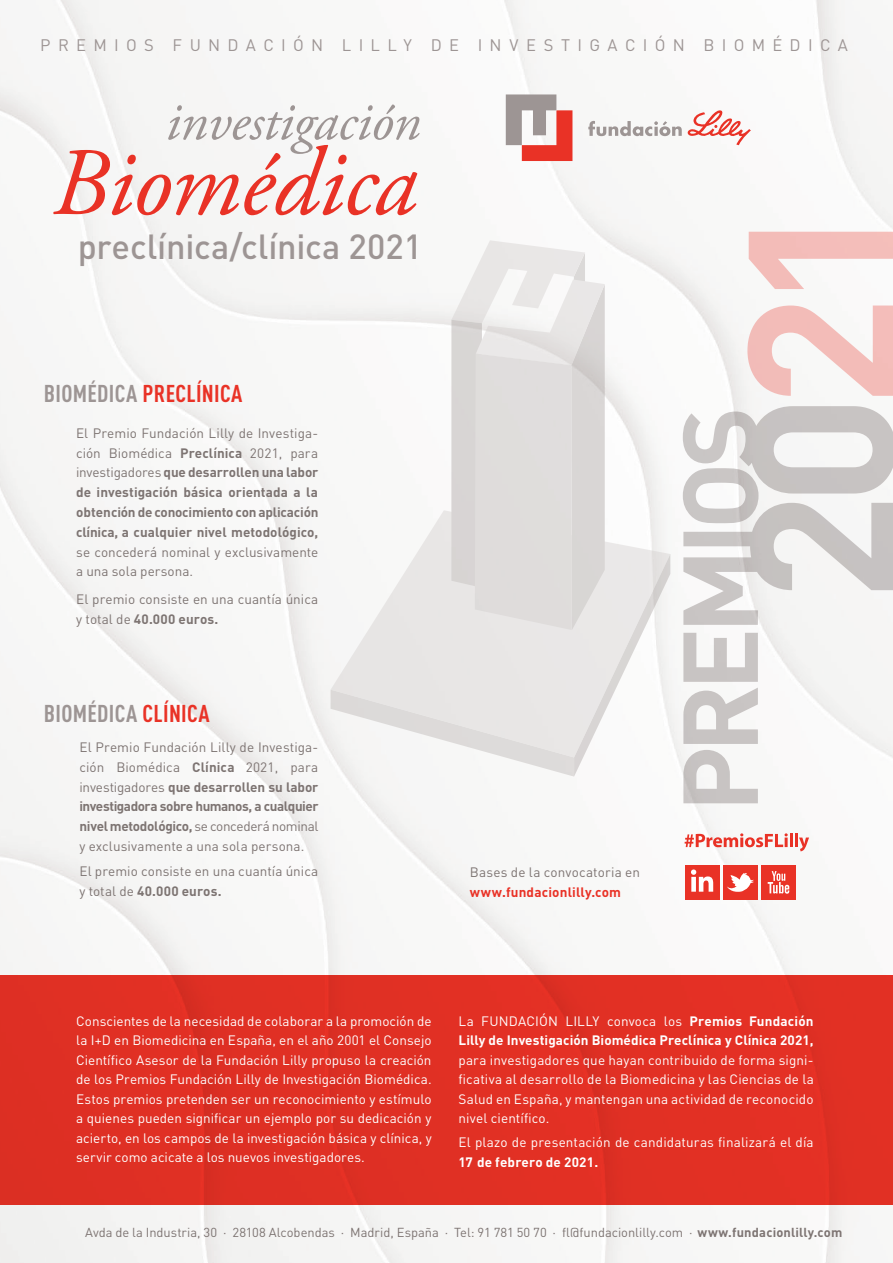
<style>
.page{position:relative;width:893px;height:1263px;background:#fff}
.page>*{position:absolute;margin:0;border:0;box-sizing:border-box;transform-origin:0 0}
.t1{font:italic 96.45px "Adobe Garamond Pro";letter-spacing:-.01em;color:#e93226}
.t2{font:italic 55.05px "Adobe Garamond Pro";letter-spacing:-.005em;color:#9d9594}
.t3{font:500 34.5px "DIN Pro";letter-spacing:-.005em;color:#9d9594}
.t4{font:700 24px "DIN Cond";letter-spacing:.015em;color:#e93226}
.t5{font:700 24px "DIN Cond";letter-spacing:.015em;color:#9d9594}
.t6{font:16.5px "DIN Pro";letter-spacing:.44em;color:#9d9594}
.t7{font:13.5px/19.5px "DIN Pro";letter-spacing:.01em;color:#fff;text-align:justify}
.t8{font:13.5px/19.8px "DIN Pro";letter-spacing:.005em;color:#7d7472}
.t9{font:700 13.5px/19.8px "DIN Pro";color:#7d7472;text-align:justify}
.t10{font:700 13.5px/19.5px "DIN Pro";letter-spacing:.005em;color:#fff}
.t11{font:700 13.5px "DIN Pro";letter-spacing:.01em;color:#e93226}
.t12{font:12.9px "DIN Pro";color:#7d7472}
.s1{color:#9d9594}
.s2{font-weight:400}
.s3{font-weight:700}
.s4{color:#e93226}
</style>
<div class="page">
<svg style="left:331px;top:240px;width:339px;height:537px"></svg>
<svg style="left:683px;top:750px;width:75px;height:53px"></svg>
<svg style="left:683px;top:633px;width:75px;height:111px"></svg>
<svg style="left:683px;top:406px;width:210px;height:219px"></svg>
<div style="left:723px;top:865px;width:35px;height:35px;background:#e93226"></div>
<svg style="left:727px;top:873px;width:27px;height:19px"></svg>
<div style="left:761px;top:865px;width:35px;height:35px;background:#e93226"></div>
<svg style="left:768px;top:871px;width:21px;height:23px"></svg>
<div style="left:685px;top:865px;width:35px;height:35px;background:#e93226"></div>
<svg style="left:691px;top:869px;width:22px;height:23px"></svg>
<svg style="left:685px;top:833px;width:103px;height:14px"></svg>
<hr style="left:790px;top:833px;width:3px;height:14px;background:#e93226">
<hr style="left:795px;top:833px;width:3px;height:14px;background:#e93226">
<svg style="left:799px;top:837px;width:10px;height:14px"></svg>
<div style="left:0;top:975px;width:893px;height:230px;background:#e13024"></div>
<svg style="left:747px;top:305px;width:146px;height:91px"></svg>
<svg style="left:749px;top:232px;width:144px;height:57px"></svg>
<svg style="left:506px;top:94px;width:66px;height:67px"></svg>
<svg style="left:588px;top:107px;width:163px;height:38px"></svg>
<p class="t6" style="left:40px;top:34px;width:809px">PREMIOS FUNDACIÓN LILLY DE INVESTIGACIÓN BIOMÉDICA</p>
<h2 class="t2" style="left:165px;top:89px;width:257px">investigación</h2>
<h1 class="t1" style="left:51px;top:125px;width:367px">Biomédica</h1>
<h3 class="t3" style="left:78px;top:223px;width:346px">preclínica/clínica 2021</h3>
<h3 class="t4" style="left:44px;top:379px;width:200px"><span class="s1">BIOMÉDICA</span> PRECLÍNICA</h3>
<p class="t9" style="left:76px;top:422px;width:244px"><span class="s2">El Premio Fundación Lilly de Investiga&shy;ción Biomédica</span> Preclínica <span class="s2">2021, para investigadores</span> que desarrollen una labor de investigación básica orientada a la obtención de conocimiento con aplicación clínica, a cualquier nivel metodológico,</p>
<p class="t8" style="left:76px;top:541px;width:244px">se concederá nominal y exclusivamente a una sola persona.</p>
<p class="t8" style="left:76px;top:588px;width:244px">El premio consiste en una cuantía única y total de <span class="s3">40.000 euros.</span></p>
<h3 class="t5" style="left:44px;top:699px;width:167px">BIOMÉDICA <span class="s4">CLÍNICA</span></h3>
<p class="t8" style="left:79px;top:737px;width:241px;text-align:justify">El Premio Fundación Lilly de Investiga&shy;ción Biomédica <span class="s3">Clínica</span> 2021, para investigadores <span class="s3">que desarrollen su labor investigadora sobre humanos, a cualquier nivelmetodológico,</span> se concederá nominal y exclusivamente a una sola persona.</p>
<p class="t8" style="left:79px;top:860px;width:240px">El premio consiste en una cuantía única y total de <span class="s3">40.000 euros.</span></p>
<p class="t8" style="left:470px;top:862px;width:172px">Bases de la convocatoria en</p>
<p class="t11" style="left:470px;top:883px;width:153px">www.fundacionlilly.com</p>
<p class="t7" style="left:76px;top:1011px;width:357px">Conscientes de la necesidad de colaborar a la promoción de la I+D en Biomedicina en España, en el año 2001 el Consejo Científico Asesor de la Fundación Lilly propuso la creación de los Premios Fundación Lilly de Investigación Biomédica.<br>Estos premios pretenden ser un reconocimiento y estímulo a quienes pueden significar un ejemplo por su dedicación y acierto, en los campos de la investigación básica y clínica, y servir como acicate a los nuevos investigadores.</p>
<p class="t10" style="left:458px;top:1011px;width:357px"><span class="s2">La FUNDACIÓN LILLY convoca los</span> Premios Fundación<br>Lilly de Investigación Biomédica Preclínica y Clínica 2021,</p>
<p class="t7" style="left:458px;top:1050px;width:357px">para investigadores que hayan contribuido de forma signi&shy;ficativa al desarrollo de la Biomedicina y las Ciencias de la Salud en España, y mantengan una actividad de reconocido nivel científico.</p>
<p class="t7" style="left:458px;top:1132px;width:357px">El plazo de presentación de candidaturas finalizará el día</p>
<p class="t10" style="left:458px;top:1152px;width:141px">17 de febrero de 2021.</p>
<p class="t12" style="left:85px;top:1223px;width:759px">Avda de la Industria, 30 · 28108 Alcobendas · Madrid, España · Tel: 91 781 50 70 · fl@fundacionlilly.com · <span class="s3">www.fundacionlilly.com</span></p>
</div>
